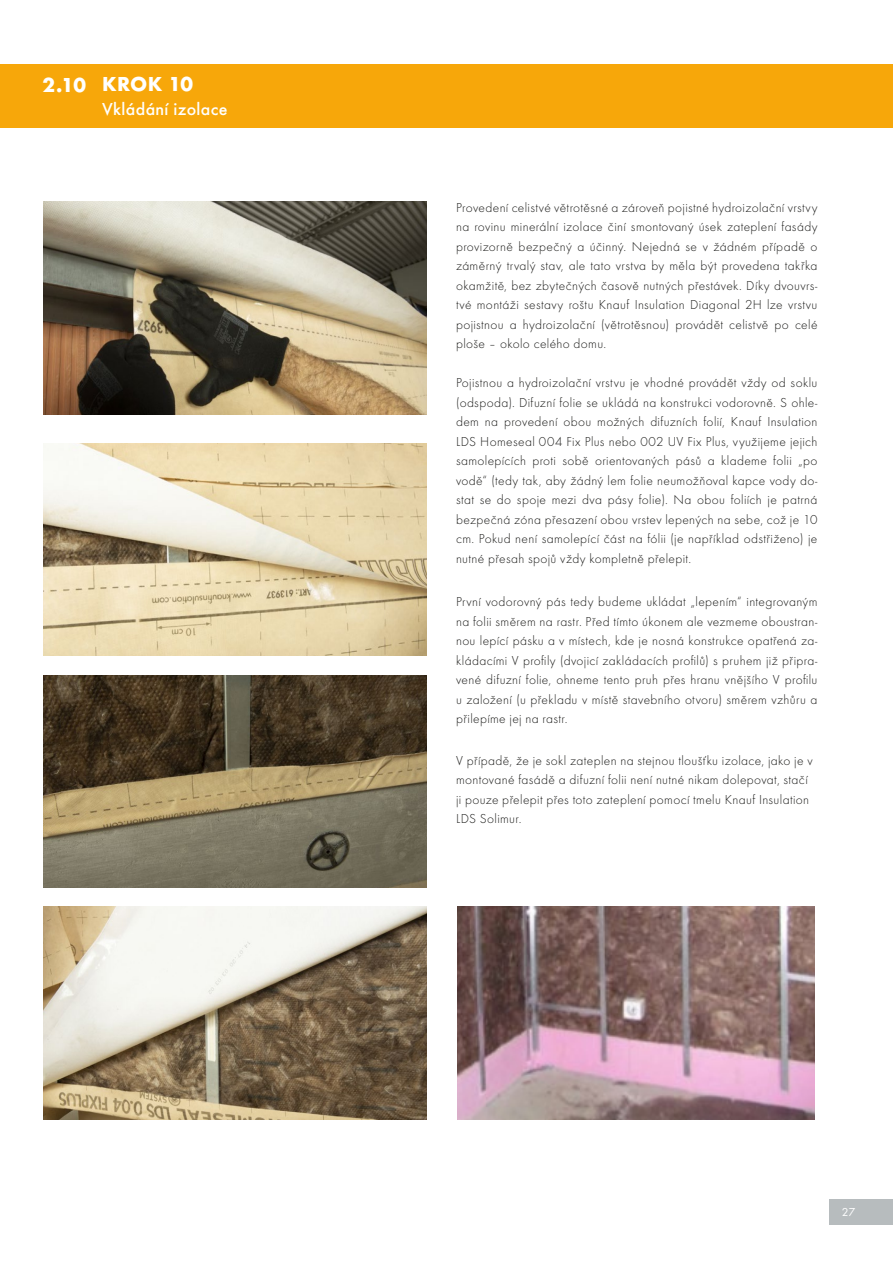
<style>
.page{position:relative;width:893px;height:1263px;background:#fff}
.page>*{position:absolute;margin:0;border:0;box-sizing:border-box;transform-origin:0 0}
.t1{font:700 21px "Futura TOT";color:#fff}
.t2{font:500 18px "Futura TOT";letter-spacing:.02em;color:#fff}
.t3{font:13.5px/19.5px "Futura TOT Ligh";letter-spacing:.025em;color:#1d1d1b;text-align:justify}
.t4{font:12px "Futura TOT";color:#fff}
</style>
<div class="page">
<div style="left:829px;top:1199px;width:64px;height:26px;background:#b7bcbe"></div>
<div style="left:0;top:64px;width:893px;height:64px;background:#f7a70a"></div>
<img style="left:44px;top:202px;width:382px;height:212px">
<img style="left:44px;top:443px;width:382px;height:213px">
<img style="left:44px;top:675px;width:382px;height:213px">
<img style="left:44px;top:907px;width:382px;height:212px">
<img style="left:457px;top:907px;width:358px;height:212px">
<h1 class="t1" style="left:43px;top:72px;width:45px">2.10</h1>
<h1 class="t1" style="left:102px;top:71px;width:93px">KROK 10</h1>
<h2 class="t2" style="left:102px;top:99px;width:127px">Vkládání izolace</h2>
<p class="t3" style="left:456px;top:197px;width:363px">Provedení celistvé větrotěsné a zároveň pojistné hydroizolační vrstvy na rovinu minerální izolace činí smontovaný úsek zateplení fasády provizorně bezpečný a účinný. Nejedná se v žádném případě o záměrný trvalý stav, ale tato vrstva by měla být provedena takřka okamžitě, bez zbytečných časově nutných přestávek. Díky dvouvrs&shy;tvé montáži sestavy roštu Knauf Insulation Diagonal 2H lze vrstvu pojistnou a hydroizolační (větrotěsnou) provádět celistvě po celé ploše – okolo celého domu.</p>
<p class="t3" style="left:456px;top:373px;width:363px">Pojistnou a hydroizolační vrstvu je vhodné provádět vždy od soklu (odspoda). Difuzní folie se ukládá na konstrukci vodorovně. S ohle&shy;dem na provedení obou možných difuzních folií, Knauf Insulation LDS Homeseal 004 Fix Plus nebo 002 UV Fix Plus, využijeme jejich samolepících proti sobě orientovaných pásů a klademe folii „po vodě“ (tedy tak, aby žádný lem folie neumožňoval kapce vody do&shy;stat se do spoje mezi dva pásy folie). Na obou foliích je patrná bezpečná zóna přesazení obou vrstev lepených na sebe, což je 10 cm. Pokud není samolepící část na fólii (je například odstřiženo) je nutné přesah spojů vždy kompletně přelepit.</p>
<p class="t3" style="left:456px;top:592px;width:363px">První vodorovný pás tedy budeme ukládat „lepením“ integrovaným na folii směrem na rastr. Před tímto úkonem ale vezmeme oboustran&shy;nou lepící pásku a v místech, kde je nosná konstrukce opatřená za&shy;kládacími V profily (dvojicí zakládacích profilů) s pruhem již připra&shy;vené difuzní folie, ohneme tento pruh přes hranu vnějšího V profilu u založení (u překladu v místě stavebního otvoru) směrem vzhůru a přilepíme jej na rastr.</p>
<p class="t3" style="left:456px;top:750px;width:358px;text-align:left">V případě, že je sokl zateplen na stejnou tloušťku izolace, jako je v montované fasádě a difuzní folii není nutné nikam dolepovat, stačí ji pouze přelepit přes toto zateplení pomocí tmelu Knauf Insulation LDS Solimur.</p>
<p class="t4" style="left:842px;top:1205px;width:15px">27</p>
</div>
